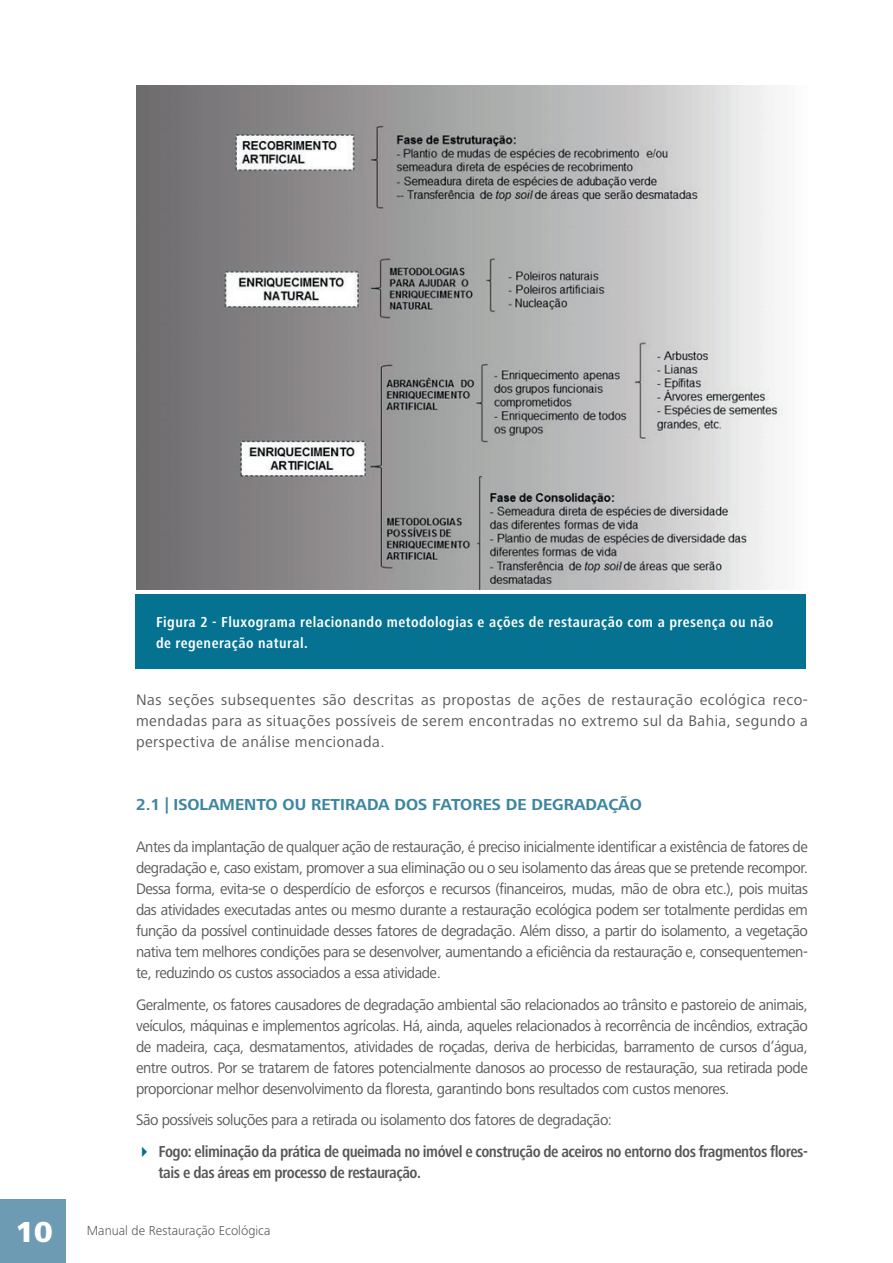
<style>
.page{position:relative;width:893px;height:1263px;background:#fff}
.page>*{position:absolute;margin:0;border:0;box-sizing:border-box;transform-origin:0 0}
.t1{font:800 30px "Frutiger Next LT";color:#fff}
.t2{font:700 condensed 16.5px/21px "Frutiger Next LT";letter-spacing:-.03em;color:#57585a}
.t3{font:700 16.5px "Frutiger Next LT";color:#3d85a1}
.t4{font:15.75px/21px "Frutiger Next LT";letter-spacing:-.03em;color:#57585a;text-align:justify}
.t5{font:700 condensed 15px/21px "Frutiger Next LT";letter-spacing:.03em;color:#fff}
.t6{font:300 13.5px "Frutiger Next LT";color:#57585a}
.s1{color:#057292}
</style>
<div class="page">
<div style="left:0;top:1199px;width:65px;height:64px;background:#6e9bb4"></div>
<img style="left:136px;top:86px;width:648px;height:503px">
<div style="left:135px;top:594px;width:670px;height:75px;background:#057292"></div>
<p class="t5" style="left:156px;top:611px;width:619px">Figura 2 - Fluxograma relacionando metodologias e ações de restauração com a presença ou não de regeneração natural.</p>
<p class="t4" style="left:136px;top:689px;width:673px">Nas seções subsequentes são descritas as propostas de ações de restauração ecológica reco&shy;mendadas para as situações possíveis de serem encontradas no extremo sul da Bahia, segundo a perspectiva de análise mencionada.</p>
<p class="t3" style="left:136px;top:795px;width:507px">2.1 | ISOLAMENTO OU RETIRADA DOS FATORES DE DEGRADAÇÃO</p>
<p class="t4" style="left:136px;top:836px;width:673px">Antes da implantação de qualquer ação de restauração, é preciso inicialmente identificar a existência de fatores de degradação e, caso existam, promover a sua eliminação ou o seu isolamento das áreas que se pretende recompor.<br>Dessa forma, evita-se o desperdício de esforços e recursos (financeiros, mudas, mão de obra etc.), pois muitas das atividades executadas antes ou mesmo durante a restauração ecológica podem ser totalmente perdidas em função da possível continuidade desses fatores de degradação. Além disso, a partir do isolamento, a vegetação nativa tem melhores condições para se desenvolver, aumentando a eficiência da restauração e, consequentemen&shy;te, reduzindo os custos associados a essa atividade.</p>
<p class="t4" style="left:136px;top:994px;width:673px">Geralmente, os fatores causadores de degradação ambiental são relacionados ao trânsito e pastoreio de animais, veículos, máquinas e implementos agrícolas. Há, ainda, aqueles relacionados à recorrência de incêndios, extração de madeira, caça, desmatamentos, atividades de roçadas, deriva de herbicidas, barramento de cursos d’água, entre outros. Por se tratarem de fatores potencialmente danosos ao processo de restauração, sua retirada pode proporcionar melhor desenvolvimento da floresta, garantindo bons resultados com custos menores.</p>
<p class="t4" style="left:136px;top:1109px;width:478px">São possíveis soluções para a retirada ou isolamento dos fatores de degradação:</p>
<p class="t2" style="left:159px;top:1141px;width:651px;text-indent:-22px"><span class="s1">✔</span> Fogo: eliminação da prática de queimada no imóvel e construção de aceiros no entorno dos fragmentos flores&shy;tais e das áreas em processo de restauração.</p>
<h1 class="t1" style="left:16px;top:1215px;width:39px">10</h1>
<p class="t6" style="left:87px;top:1223px;width:185px">Manual de Restauração Ecológica</p>
</div>
